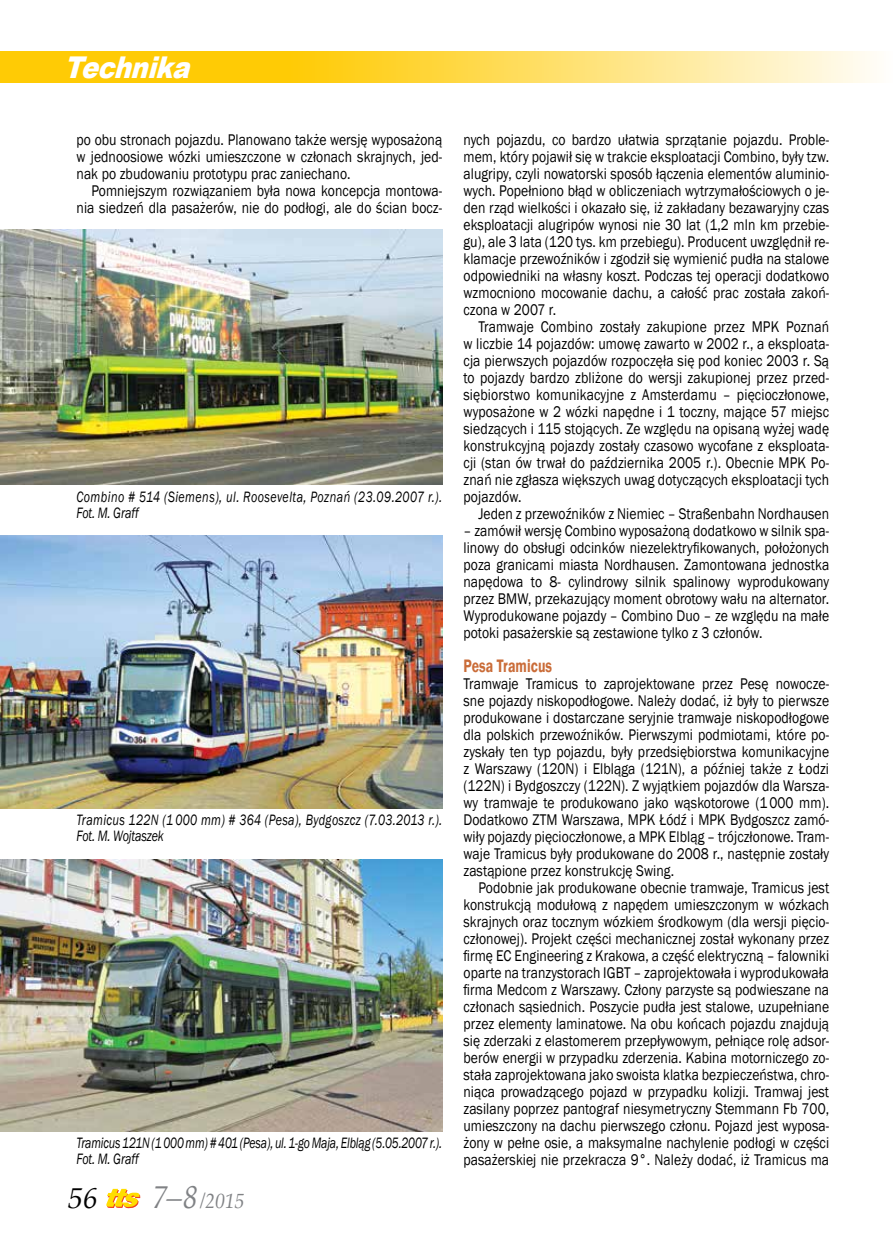
<style>
.page{position:relative;width:893px;height:1251px;background:#fff}
.page>*{position:absolute;margin:0;border:0;box-sizing:border-box;transform-origin:0 0}
.t1{font:italic 900 30px "Arial";color:#fff;scale:.85 1}
.t2{font:italic 30px "Palatino Linotype";color:#000}
.t3{font:italic 21.45px "Palatino Linotype";color:#808285;scale:.91 1}
.t4{font:600 18.6px "Franklin Gothic";letter-spacing:.005em;color:#ca6c38;scale:.75 1}
.t5{font:15.9px/17px "Franklin Gothic";letter-spacing:.005em;color:#000;text-align:justify;scale:.86 1}
.t6{font:italic 15.45px/16.5px "Franklin Gothic";letter-spacing:.02em;color:#000;scale:.78 1}
.t7{font:italic 15.45px/16.5px "Franklin Gothic";letter-spacing:-.01em;color:#000;scale:.76 1}
.s1{font-size:33px}
</style>
<div class="page">
<svg style="left:0;top:51px;width:874px;height:32px;background:#ffda51"></svg>
<svg style="left:106px;top:1188px;width:34px;height:19px"></svg>
<img style="left:0;top:229px;width:442px;height:255px">
<img style="left:0;top:535px;width:442px;height:273px">
<img style="left:0;top:859px;width:442px;height:271px">
<h1 class="t1" style="left:64px;top:45px;width:162px">Technika</h1>
<p class="t5" style="left:77px;top:131px;width:427px">po obu stronach pojazdu. Planowano także wersję wyposażoną w jednoosiowe wózki umieszczone w członach skrajnych, jed&shy;nak po zbudowaniu prototypu prac zaniechano.</p>
<p class="t5" style="left:77px;top:182px;width:427px;text-align:right">Pomniejszym rozwiązaniem była nowa koncepcja montowa&shy;nia siedzeń dla pasażerów, nie do podłogi, ale do ścian bocz-</p>
<p class="t6" style="left:77px;top:488px;width:470px">Combino # 514 (Siemens), ul. Roosevelta, Poznań (23.09.2007 r.).<br>Fot. M. Graff</p>
<p class="t6" style="left:77px;top:811px;width:470px">Tramicus 122N (1 000 mm) # 364 (Pesa), Bydgoszcz (7.03.2013 r.).<br>Fot. M. Wojtaszek</p>
<p class="t7" style="left:77px;top:1134px;width:482px">Tramicus 121N (1 000 mm) # 401 (Pesa), ul. 1-go Maja, Elbląg (5.05.2007 r.).<br>Fot. M. Graff</p>
<h1 class="t2" style="left:68px;top:1176px;width:31px">56</h1>
<h2 class="t3" style="left:153px;top:1185px;width:102px"><span class="s1">7–8</span> /2015</h2>
<p class="t5" style="left:463px;top:131px;width:427px">nych pojazdu, co bardzo ułatwia sprzątanie pojazdu. Proble&shy;mem, który pojawił się w trakcie eksploatacji Combino, były tzw. alugripy, czyli nowatorski sposób łączenia elementów aluminio&shy;wych. Popełniono błąd w obliczeniach wytrzymałościowych o je&shy;den rząd wielkości i okazało się, iż zakładany bezawaryjny czas eksploatacji alugripów wynosi nie 30 lat (1,2 mln km przebie&shy;gu), ale 3 lata (120 tys. km przebiegu). Producent uwzględnił re&shy;klamacje przewoźników i zgodził się wymienić pudła na stalowe odpowiedniki na własny koszt. Podczas tej operacji dodatkowo wzmocniono mocowanie dachu, a całość prac została zakoń&shy;czona w 2007 r.</p>
<p class="t5" style="left:463px;top:318px;width:427px;text-indent:15px">Tramwaje Combino zostały zakupione przez MPK Poznań w liczbie 14 pojazdów: umowę zawarto w 2002 r., a eksploata&shy;cja pierwszych pojazdów rozpoczęła się pod koniec 2003 r. Są to pojazdy bardzo zbliżone do wersji zakupionej przez przed&shy;siębiorstwo komunikacyjne z Amsterdamu – pięcioczłonowe, wyposażone w 2 wózki napędne i 1 toczny, mające 57 miejsc siedzących i 115 stojących. Ze względu na opisaną wyżej wadę konstrukcyjną pojazdy zostały czasowo wycofane z eksploata&shy;cji (stan ów trwał do października 2005 r.). Obecnie MPK Po&shy;znań nie zgłasza większych uwag dotyczących eksploatacji tych pojazdów.</p>
<p class="t5" style="left:478px;top:505px;width:409px">Jeden z przewoźników z Niemiec – Straßenbahn Nordhausen</p>
<p class="t5" style="left:463px;top:522px;width:427px">– zamówił wersję Combino wyposażoną dodatkowo w silnik spa&shy;linowy do obsługi odcinków niezelektryfikowanych, położonych poza granicami miasta Nordhausen. Zamontowana jednostka napędowa to 8- cylindrowy silnik spalinowy wyprodukowany przez BMW, przekazujący moment obrotowy wału na alternator.<br>Wyprodukowane pojazdy – Combino Duo – ze względu na małe potoki pasażerskie są zestawione tylko z 3 członów.</p>
<p class="t4" style="left:463px;top:653px;width:120px">Pesa Tramicus</p>
<p class="t5" style="left:463px;top:675px;width:427px">Tramwaje Tramicus to zaprojektowane przez Pesę nowocze&shy;sne pojazdy niskopodłogowe. Należy dodać, iż były to pierwsze produkowane i dostarczane seryjnie tramwaje niskopodłogowe dla polskich przewoźników. Pierwszymi podmiotami, które po&shy;zyskały ten typ pojazdu, były przedsiębiorstwa komunikacyjne z Warszawy (120N) i Elbląga (121N), a później także z Łodzi (122N) i Bydgoszczy (122N). Z wyjątkiem pojazdów dla Warsza&shy;wy tramwaje te produkowano jako wąskotorowe (1000 mm).<br>Dodatkowo ZTM Warszawa, MPK Łódź i MPK Bydgoszcz zamó&shy;wiły pojazdy pięcioczłonowe, a MPK Elbląg – trójczłonowe. Tram&shy;waje Tramicus były produkowane do 2008 r., następnie zostały zastąpione przez konstrukcję Swing.</p>
<p class="t5" style="left:463px;top:879px;width:427px;text-indent:15px">Podobnie jak produkowane obecnie tramwaje, Tramicus jest konstrukcją modułową z napędem umieszczonym w wózkach skrajnych oraz tocznym wózkiem środkowym (dla wersji pięcio&shy;członowej). Projekt części mechanicznej został wykonany przez firmę EC Engineering z Krakowa, a część elektryczną – falowniki oparte na tranzystorach IGBT – zaprojektowała i wyprodukowała firma Medcom z Warszawy. Człony parzyste są podwieszane na członach sąsiednich. Poszycie pudła jest stalowe, uzupełniane przez elementy laminatowe. Na obu końcach pojazdu znajdują się zderzaki z elastomerem przepływowym, pełniące rolę adsor&shy;berów energii w przypadku zderzenia. Kabina motorniczego zo&shy;stała zaprojektowana jako swoista klatka bezpieczeństwa, chro&shy;niąca prowadzącego pojazd w przypadku kolizji. Tramwaj jest zasilany poprzez pantograf niesymetryczny Stemmann Fb 700, umieszczony na dachu pierwszego członu. Pojazd jest wyposa&shy;żony w pełne osie, a maksymalne nachylenie podłogi w części pasażerskiej nie przekracza 9°. Należy dodać, iż Tramicus ma</p>
</div>
